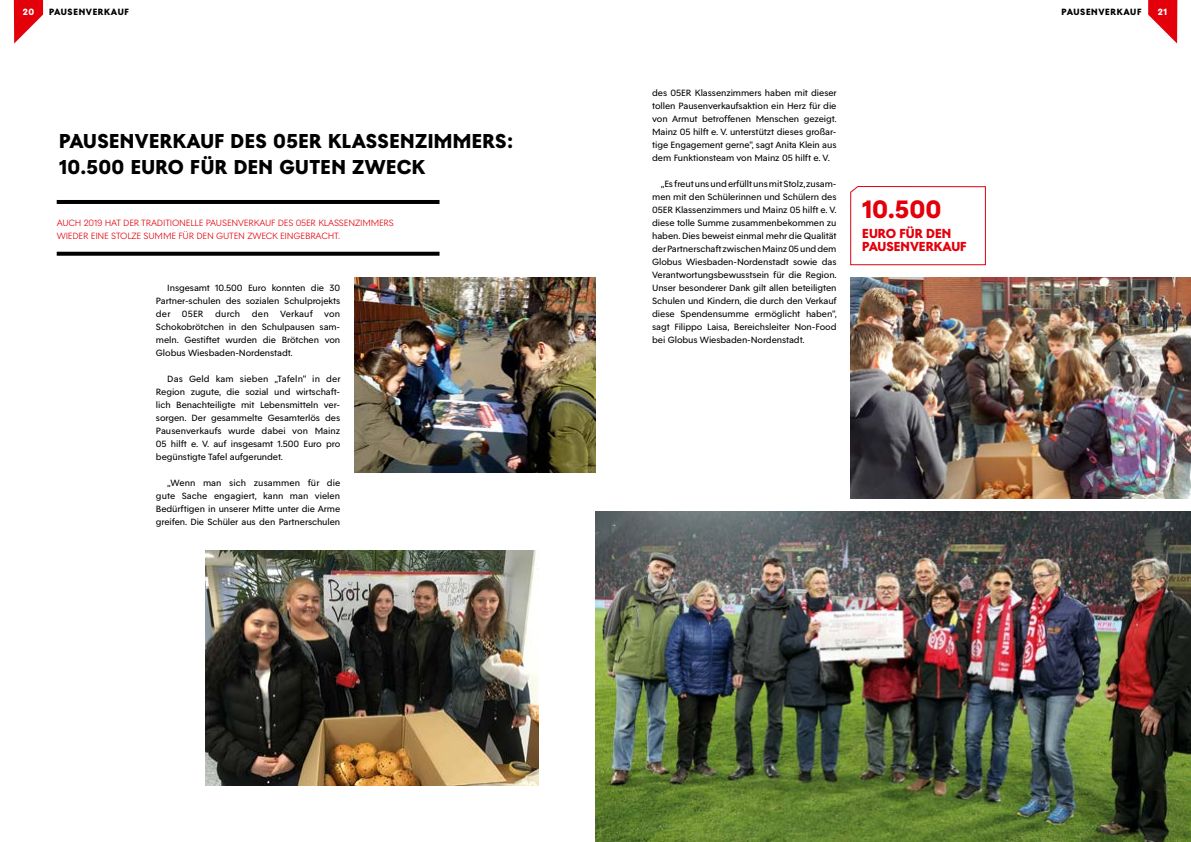
<style>
.page{position:relative;width:1191px;height:842px;background:#fff}
.page>*{position:absolute;margin:0;border:0;box-sizing:border-box;transform-origin:0 0}
.t1{font:700 25px "M05 Headline";color:#e3000b}
.t2{font:700 20px/26px "M05 Headline";letter-spacing:.02em;color:#000}
.t3{font:700 13px "M05 Headline";color:#e3000b}
.t4{font:9px/13px "M05 Text";letter-spacing:-.01em;color:#000;text-align:justify}
.t5{font:300 9px/13px "M05 Text";letter-spacing:-.02em;color:#e3000b}
.t6{font:700 9px "M05 Headline";letter-spacing:.07em;color:#000}
.t7{font:700 9px "M05 Headline";color:#fff}
</style>
<div class="page">
<svg style="left:14px;top:0;width:29px;height:44px"></svg>
<svg style="left:57px;top:252px;width:382px;height:4px;background:#111"></svg>
<hr style="left:57px;top:200px;width:382px;height:4px;background:#000">
<img style="left:354px;top:278px;width:241px;height:195px">
<img style="left:206px;top:551px;width:333px;height:234px">
<img style="left:595px;top:512px;width:596px;height:330px">
<img style="left:850px;top:278px;width:341px;height:220px">
<svg style="left:1148px;top:0;width:29px;height:44px"></svg>
<svg style="left:850px;top:186px;width:136px;height:79px"></svg>
<p class="t7" style="left:23px;top:7px;width:13px">20</p>
<p class="t6" style="left:49px;top:7px;width:81px">PAUSENVERKAUF</p>
<h2 class="t2" style="left:59px;top:127px;width:456px">PAUSENVERKAUF DES 05ER KLASSENZIMMERS:<br>10.500 EURO FÜR DEN GUTEN ZWECK</h2>
<p class="t5" style="left:57px;top:216px;width:339px">AUCH 2019 HAT DER TRADITIONELLE PAUSENVERKAUF DES 05ER KLASSENZIMMERS<br>WIEDER EINE STOLZE SUMME FÜR DEN GUTEN ZWECK EINGEBRACHT.</p>
<p class="t4" style="left:156px;top:281px;width:186px;text-indent:11px">Insgesamt 10.500 Euro konnten die 30<br>Partner-schulen des sozialen Schulprojekts der</p>
<p class="t4" style="left:156px;top:307px;width:186px;text-indent:124px">Verkauf von Schokobrötchen in den Schulpausen sam&shy;meln. Gestiftet wurden die Brötchen von Globus Wiesbaden-Nordenstadt.</p>
<p class="t4" style="left:156px;top:372px;width:186px;text-indent:11px">Das Geld kam sieben „Tafeln“ in der Region zugute, die sozial und wirtschaft&shy;lich Benachteiligte mit Lebensmitteln ver&shy;sorgen. Der gesammelte Gesamterlös des Pausenverkaufs wurde dabei von Mainz 05 hilft e. V. auf insgesamt 1.500 Euro pro begünstigte Tafel aufgerundet.</p>
<p class="t4" style="left:156px;top:476px;width:186px;text-indent:11px">„Wenn man sich zusammen für die gute Sache engagiert, kann man vielen Bedürftigen in unserer Mitte unter die Arme greifen. Die Schüler aus den Partnerschulen</p>
<p class="t4" style="left:182px;top:307px;width:23px">05ER</p>
<p class="t4" style="left:215px;top:307px;width:27px">durch</p>
<p class="t4" style="left:252px;top:307px;width:18px">den</p>
<p class="t4" style="left:652px;top:86px;width:186px">des 05ER Klassenzimmers haben mit dieser tollen Pausenverkaufsaktion ein Herz für die von Armut betroffenen Menschen gezeigt.<br>Mainz 05 hilft e. V. unterstützt dieses großar&shy;tige Engagement gerne“, sagt Anita Klein aus dem Funktionsteam von Mainz 05 hilft e. V.</p>
<p class="t4" style="left:652px;top:177px;width:186px;text-indent:9px">„Es freut uns und erfüllt uns mit Stolz, zusam&shy;men mit den Schülerinnen und Schülern des 05ER Klassenzimmers und Mainz 05 hilft e. V. diese tolle Summe zusammenbekommen zu haben. Dies beweist einmal mehr die Qualität der Partnerschaft zwischen Mainz 05 und dem Globus Wiesbaden-Nordenstadt sowie das Verantwortungsbewusstsein für die Region.<br>Unser besonderer Dank gilt allen beteiligten Schulen und Kindern, die durch den Verkauf diese Spendensumme ermöglicht haben“, sagt Filippo Laisa, Bereichsleiter Non-Food bei Globus Wiesbaden-Nordenstadt.</p>
<h1 class="t1" style="left:862px;top:195px;width:81px">10.500</h1>
<h3 class="t3" style="left:862px;top:226px;width:10px">EURO</h3>
<h3 class="t3" style="left:899px;top:226px;width:9px">FÜR</h3>
<h3 class="t3" style="left:926px;top:226px;width:9px">DEN</h3>
<h3 class="t3" style="left:862px;top:239px;width:9px">PAUSENVERKAUF</h3>
<p class="t6" style="left:1061px;top:7px;width:81px">PAUSENVERKAUF</p>
<p class="t7" style="left:1157px;top:7px;width:11px">21</p>
</div>
